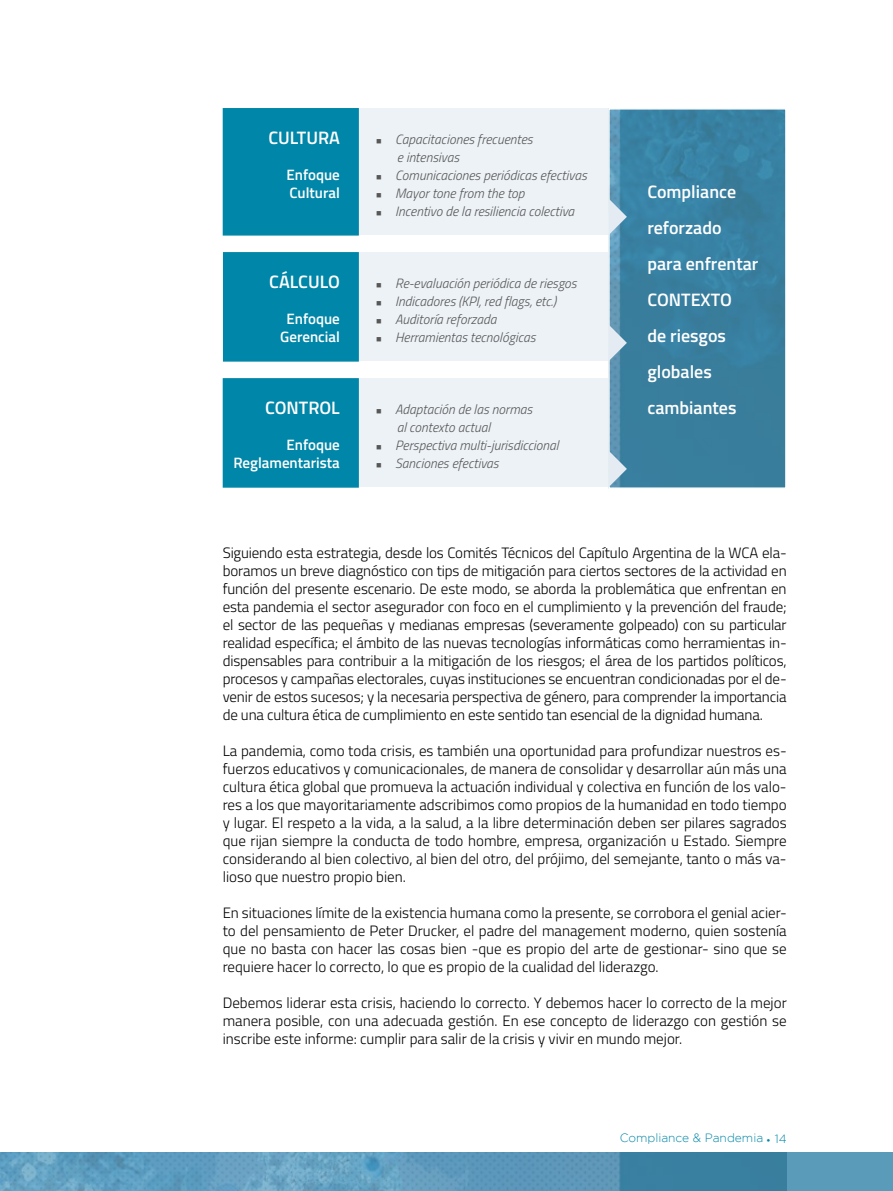
<style>
.page{position:relative;width:893px;height:1191px;background:#fff}
.page>*{position:absolute;margin:0;border:0;box-sizing:border-box;transform-origin:0 0}
.t1{font:600 18px/36px "Titillium Web";color:#fff}
.t2{font:300 15px/18px "Titillium Web";color:#000;text-align:justify}
.t3{font:600 15px/18px "Titillium Web";color:#fff}
.t4{font:italic 300 13.5px/18px "Titillium Web";color:#575756}
.t5{font:300 12px "Gotham";color:#0086a8}
</style>
<div class="page">
<div style="left:358px;top:253px;width:251px;height:108px;background:#edf2f7"></div>
<div style="left:358px;top:379px;width:251px;height:108px;background:#edf2f7"></div>
<div style="left:358px;top:109px;width:251px;height:126px;background:#edf2f7"></div>
<img style="left:611px;top:111px;width:173px;height:375px">
<div style="left:608px;top:108px;width:179px;height:381px;border:2px solid #fff"></div>
<div style="left:223px;top:252px;width:136px;height:110px;background:#0086a8;border:2px solid #0086a8"></div>
<div style="left:223px;top:378px;width:136px;height:110px;background:#0086a8;border:2px solid #0086a8"></div>
<div style="left:223px;top:108px;width:136px;height:128px;background:#0086a8;border:2px solid #0086a8"></div>
<svg style="left:609px;top:451px;width:18px;height:36px"></svg>
<svg style="left:609px;top:325px;width:18px;height:36px"></svg>
<svg style="left:609px;top:199px;width:18px;height:36px"></svg>
<div style="left:0;top:1152px;width:893px;height:39px;background:#599bb8"></div>
<img style="left:0;top:1152px;width:786px;height:39px">
<p class="t1" style="left:268px;top:119px;width:73px">CULTURA</p>
<p class="t3" style="left:286px;top:165px;width:55px">Enfoque<br>Cultural</p>
<p class="t1" style="left:269px;top:263px;width:72px">CÁLCULO</p>
<p class="t3" style="left:280px;top:309px;width:61px;text-align:center">Enfoque<br>Gerencial</p>
<p class="t1" style="left:265px;top:389px;width:76px">CONTROL</p>
<p class="t3" style="left:233px;top:435px;width:108px;text-align:right">Enfoque<br>Reglamentarista</p>
<p class="t4" style="left:397px;top:130px;width:137px;text-indent:-21px">■ Capacitaciones frecuentes e intensivas</p>
<p class="t4" style="left:376px;top:166px;width:212px">■ Comunicaciones periódicas efectivas</p>
<p class="t4" style="left:376px;top:184px;width:150px">■ Mayor tone from the top</p>
<p class="t4" style="left:376px;top:202px;width:200px">■ Incentivo de la resiliencia colectiva</p>
<p class="t4" style="left:376px;top:274px;width:202px">■ Re-evaluación periódica de riesgos</p>
<p class="t4" style="left:376px;top:292px;width:182px">■ Indicadores (KPI, red flags, etc.)</p>
<p class="t4" style="left:376px;top:310px;width:122px">■ Auditoría reforzada</p>
<p class="t4" style="left:376px;top:328px;width:161px">■ Herramientas tecnológicas</p>
<p class="t4" style="left:397px;top:400px;width:137px;text-indent:-21px">■ Adaptación de las normas al contexto actual</p>
<p class="t4" style="left:376px;top:436px;width:184px">■ Perspectiva multi-jurisdiccional</p>
<p class="t4" style="left:376px;top:454px;width:124px">■ Sanciones efectivas</p>
<p class="t1" style="left:647px;top:173px;width:113px">Compliance reforzado para enfrentar<br>CONTEXTO<br>de riesgos globales cambiantes</p>
<p class="t2" style="left:223px;top:543px;width:565px">Siguiendo esta estrategia, desde los Comités Técnicos del Capítulo Argentina de la WCA ela&shy;boramos un breve diagnóstico con tips de mitigación para ciertos sectores de la actividad en función del presente escenario. De este modo, se aborda la problemática que enfrentan en esta pandemia el sector asegurador con foco en el cumplimiento y la prevención del fraude; el sector de las pequeñas y medianas empresas (severamente golpeado) con su particular realidad específica; el ámbito de las nuevas tecnologías informáticas como herramientas in&shy;dispensables para contribuir a la mitigación de los riesgos; el área de los partidos políticos, procesos y campañas electorales, cuyas instituciones se encuentran condicionadas por el de&shy;venir de estos sucesos; y la necesaria perspectiva de género, para comprender la importancia de una cultura ética de cumplimiento en este sentido tan esencial de la dignidad humana.</p>
<p class="t2" style="left:223px;top:741px;width:566px">La pandemia, como toda crisis, es también una oportunidad para profundizar nuestros es&shy;fuerzos educativos y comunicacionales, de manera de consolidar y desarrollar aún más una cultura ética global que promueva la actuación individual y colectiva en función de los valo&shy;res a los que mayoritariamente adscribimos como propios de la humanidad en todo tiempo y lugar. El respeto a la vida, a la salud, a la libre determinación deben ser pilares sagrados que rijan siempre la conducta de todo hombre, empresa, organización u Estado. Siempre considerando al bien colectivo, al bien del otro, del prójimo, del semejante, tanto o más va&shy;lioso que nuestro propio bien.</p>
<p class="t2" style="left:223px;top:903px;width:566px">En situaciones límite de la existencia humana como la presente, se corrobora el genial acier&shy;to del pensamiento de Peter Drucker, el padre del management moderno, quien sostenía que no basta con hacer las cosas bien -que es propio del arte de gestionar- sino que se requiere hacer lo correcto, lo que es propio de la cualidad del liderazgo.</p>
<p class="t2" style="left:223px;top:993px;width:566px">Debemos liderar esta crisis, haciendo lo correcto. Y debemos hacer lo correcto de la mejor manera posible, con una adecuada gestión. En ese concepto de liderazgo con gestión se inscribe este informe: cumplir para salir de la crisis y vivir en mundo mejor.</p>
<p class="t5" style="left:620px;top:1130px;width:145px">Compliance &amp; Pandemia</p>
<p class="t5" style="left:767px;top:1132px;width:21px">● 14</p>
</div>
